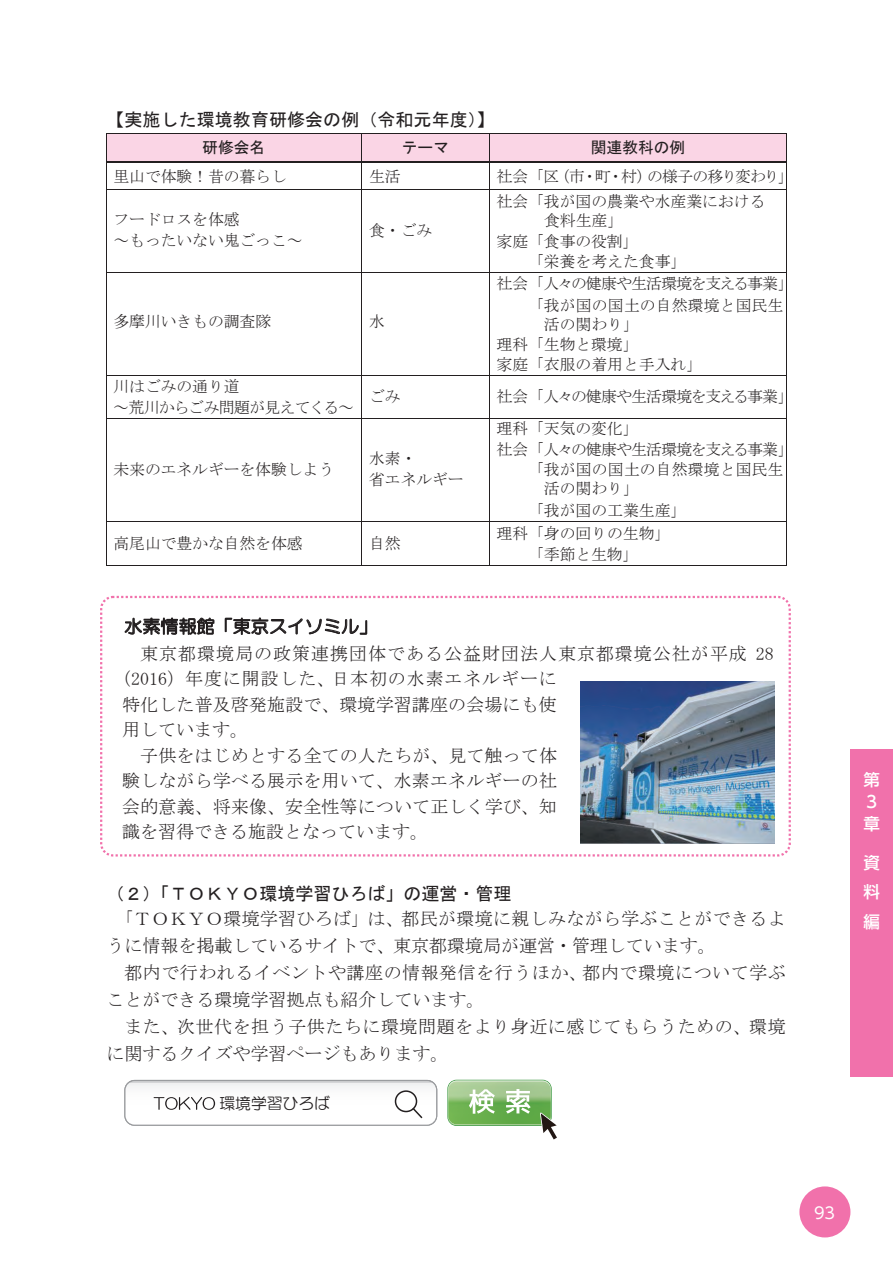
<style>
.page{position:relative;width:893px;height:1263px;background:#fff}
.page>*{position:absolute;margin:0;border:0;box-sizing:border-box;transform-origin:0 0}
.t1{font:18px/27px "MS Mincho";letter-spacing:.01em;color:#231f20}
.t2{font:18px/27px "MS Mincho";letter-spacing:.03em;color:#231f20}
.t3{font:18px "MS Gothic";color:#231f20}
.t4{font:18px "MS Mincho";letter-spacing:.055em;color:#231f20}
.t5{font:18px "MS Mincho";letter-spacing:.05em;color:#231f20}
.t6{font:18px "HG Maru Gothic MPRO";color:#231f20}
.t7{font:500 16.5px/22px "UD Shin Go Pro";color:#fff}
.t8{font:15.9px/20.4px "MS Mincho";color:#231f20}
.t9{font:15.9px "MS Mincho";letter-spacing:-.065em;color:#231f20}
.t10{font:15.9px/20.4px "MS Mincho";letter-spacing:-.035em;color:#231f20}
.t11{font:15.9px "MS Gothic";color:#231f20}
.t12{font:15.9px "HG Maru Gothic MPRO";letter-spacing:-.005em;color:#231f20}
.t13{font:15.9px "UD Shin Go Pro";color:#fff}
</style>
<div class="page">
<div style="left:799px;top:1186px;width:51px;height:51px;background:#f171ab;border-radius:50%"></div>
<div style="left:850px;top:749px;width:43px;height:327px;background:#f171ab"></div>
<div style="left:106px;top:134px;width:681px;height:27px;background:#fad5e5"></div>
<img style="left:581px;top:681px;width:193px;height:162px">
<hr style="left:106px;top:133px;width:255px;height:1px;background:#231f20">
<hr style="left:362px;top:133px;width:127px;height:1px;background:#231f20">
<hr style="left:489px;top:133px;width:297px;height:1px;background:#231f20">
<hr style="left:106px;top:161px;width:255px;height:1px;background:#231f20">
<hr style="left:106px;top:163px;width:255px;height:1px;background:#231f20">
<hr style="left:363px;top:161px;width:126px;height:1px;background:#231f20">
<hr style="left:363px;top:163px;width:126px;height:1px;background:#231f20">
<hr style="left:491px;top:161px;width:295px;height:1px;background:#231f20">
<hr style="left:491px;top:163px;width:295px;height:1px;background:#231f20">
<svg style="left:106px;top:134px;width:1px;height:55px"></svg>
<hr style="left:106px;top:189px;width:255px;height:1px;background:#231f20">
<svg style="left:361px;top:133px;width:2px;height:57px"></svg>
<hr style="left:362px;top:189px;width:127px;height:1px;background:#231f20">
<svg style="left:489px;top:134px;width:2px;height:55px"></svg>
<hr style="left:489px;top:189px;width:297px;height:1px;background:#231f20">
<hr style="left:106px;top:190px;width:1px;height:82px;background:#231f20">
<hr style="left:361px;top:190px;width:1px;height:82px;background:#231f20">
<hr style="left:489px;top:190px;width:1px;height:82px;background:#231f20">
<hr style="left:787px;top:190px;width:1px;height:82px;background:#231f20">
<hr style="left:106px;top:272px;width:255px;height:1px;background:#231f20">
<hr style="left:362px;top:272px;width:127px;height:1px;background:#231f20">
<hr style="left:489px;top:272px;width:297px;height:1px;background:#231f20">
<hr style="left:106px;top:273px;width:1px;height:102px;background:#231f20">
<hr style="left:361px;top:273px;width:1px;height:102px;background:#231f20">
<hr style="left:489px;top:273px;width:1px;height:102px;background:#231f20">
<hr style="left:787px;top:273px;width:1px;height:102px;background:#231f20">
<hr style="left:106px;top:375px;width:255px;height:1px;background:#231f20">
<hr style="left:362px;top:375px;width:127px;height:1px;background:#231f20">
<hr style="left:489px;top:375px;width:297px;height:1px;background:#231f20">
<hr style="left:106px;top:376px;width:1px;height:42px;background:#231f20">
<hr style="left:361px;top:376px;width:1px;height:42px;background:#231f20">
<hr style="left:489px;top:376px;width:1px;height:42px;background:#231f20">
<hr style="left:787px;top:376px;width:1px;height:42px;background:#231f20">
<hr style="left:106px;top:418px;width:255px;height:1px;background:#231f20">
<hr style="left:362px;top:418px;width:127px;height:1px;background:#231f20">
<hr style="left:489px;top:418px;width:297px;height:1px;background:#231f20">
<hr style="left:106px;top:418px;width:1px;height:103px;background:#231f20">
<hr style="left:361px;top:418px;width:1px;height:103px;background:#231f20">
<hr style="left:489px;top:418px;width:1px;height:103px;background:#231f20">
<hr style="left:787px;top:418px;width:1px;height:103px;background:#231f20">
<hr style="left:106px;top:521px;width:255px;height:1px;background:#231f20">
<hr style="left:362px;top:521px;width:127px;height:1px;background:#231f20">
<hr style="left:489px;top:521px;width:297px;height:1px;background:#231f20">
<hr style="left:106px;top:522px;width:1px;height:43px;background:#231f20">
<hr style="left:106px;top:565px;width:255px;height:1px;background:#231f20">
<hr style="left:361px;top:522px;width:1px;height:43px;background:#231f20">
<hr style="left:362px;top:565px;width:127px;height:1px;background:#231f20">
<hr style="left:489px;top:522px;width:1px;height:43px;background:#231f20">
<hr style="left:489px;top:565px;width:297px;height:1px;background:#231f20">
<hr style="left:787px;top:522px;width:1px;height:43px;background:#231f20">
<svg style="left:125px;top:617px;width:89px;height:18px"></svg>
<svg style="left:225px;top:617px;width:142px;height:18px"></svg>
<div style="left:100px;top:596px;width:691px;height:260px;border:2px dashed #f171ab;border-radius:12px"></div>
<svg style="left:447px;top:1080px;width:110px;height:60px"></svg>
<svg style="left:124px;top:1080px;width:313px;height:46px"></svg>
<p class="t3" style="left:106px;top:111px;width:390px">【実施した環境教育研修会の例（令和元年度）】</p>
<p class="t11" style="left:202px;top:140px;width:65px">研修会名</p>
<p class="t11" style="left:402px;top:140px;width:49px">テーマ</p>
<p class="t11" style="left:591px;top:140px;width:96px">関連教科の例</p>
<p class="t8" style="left:113px;top:166px;width:175px">里山で体験！昔の暮らし</p>
<p class="t8" style="left:369px;top:166px;width:33px">生活</p>
<p class="t9" style="left:496px;top:169px;width:299px">社会「区（市・町・村）の様子の移り変わり」</p>
<p class="t8" style="left:113px;top:209px;width:191px">フードロスを体感<br>～もったいない鬼ごっこ～</p>
<p class="t8" style="left:369px;top:220px;width:65px">食・ごみ</p>
<p class="t8" style="left:496px;top:191px;width:271px;line-height:19px">社会「我が国の農業や水産業における　　　食料生産」</p>
<p class="t8" style="left:528px;top:231px;width:160px;text-indent:-32px">家庭「食事の役割」<br>「栄養を考えた食事」</p>
<p class="t8" style="left:113px;top:311px;width:159px">多摩川いきもの調査隊</p>
<p class="t8" style="left:369px;top:311px;width:17px">水</p>
<p class="t9" style="left:496px;top:275px;width:299px">社会「人々の健康や生活環境を支える事業」</p>
<p class="t8" style="left:528px;top:296px;width:257px;line-height:19px">「我が国の国土の自然環境と国民生　活の関わり」</p>
<p class="t8" style="left:496px;top:334px;width:207px">理科「生物と環境」<br>家庭「衣服の着用と手入れ」</p>
<p class="t10" style="left:113px;top:376px;width:242px">川はごみの通り道<br>～荒川からごみ問題が見えてくる～</p>
<p class="t8" style="left:369px;top:387px;width:33px">ごみ</p>
<p class="t9" style="left:496px;top:389px;width:299px">社会「人々の健康や生活環境を支える事業」</p>
<p class="t8" style="left:113px;top:459px;width:222px">未来のエネルギーを体験しよう</p>
<p class="t8" style="left:369px;top:448px;width:96px">水素・<br>省エネルギー</p>
<p class="t8" style="left:496px;top:418px;width:144px">理科「天気の変化」</p>
<p class="t9" style="left:496px;top:441px;width:299px">社会「人々の健康や生活環境を支える事業」</p>
<p class="t8" style="left:528px;top:459px;width:257px">「我が国の国土の自然環境と国民生</p>
<p class="t8" style="left:528px;top:478px;width:112px">　活の関わり」</p>
<p class="t8" style="left:528px;top:500px;width:160px">「我が国の工業生産」</p>
<p class="t8" style="left:113px;top:533px;width:191px">高尾山で豊かな自然を体感</p>
<p class="t8" style="left:369px;top:533px;width:33px">自然</p>
<p class="t8" style="left:496px;top:523px;width:175px;text-align:center">理科「身の回りの生物」「季節と生物」</p>
<p class="t6" style="left:124px;top:617px;width:254px">水素情報館「東京スイソミル」</p>
<p class="t4" style="left:140px;top:644px;width:635px">東京都環境局の政策連携団体である公益財団法人東京都環境公社が平成 28</p>
<p class="t5" style="left:113px;top:670px;width:445px">（2016）年度に開設した、日本初の水素エネルギーに</p>
<p class="t1" style="left:122px;top:691px;width:436px">特化した普及啓発施設で、環境学習講座の会場にも使</p>
<p class="t1" style="left:122px;top:716px;width:127px">用しています。</p>
<p class="t1" style="left:140px;top:742px;width:418px">子供をはじめとする全ての人たちが、見て触って体</p>
<p class="t1" style="left:122px;top:767px;width:436px">験しながら学べる展示を用いて、水素エネルギーの社</p>
<p class="t1" style="left:122px;top:793px;width:436px">会的意義、将来像、安全性等について正しく学び、知</p>
<p class="t1" style="left:122px;top:818px;width:307px">識を習得できる施設となっています。</p>
<p class="t3" style="left:106px;top:884px;width:406px">（２）「ＴＯＫＹＯ環境学習ひろば」の運営・管理</p>
<p class="t1" style="left:106px;top:905px;width:681px;text-indent:9px">「ＴＯＫＹＯ環境学習ひろば」は、都民が環境に親しみながら学ぶことができるように情報を掲載しているサイトで、東京都環境局が運営・管理しています。</p>
<p class="t2" style="left:106px;top:959px;width:681px;text-indent:18px">都内で行われるイベントや講座の情報発信を行うほか、都内で環境について学ぶことができる環境学習拠点も紹介しています。</p>
<p class="t2" style="left:106px;top:1013px;width:681px;text-indent:18px">また、次世代を担う子供たちに環境問題をより身近に感じてもらうための、環境に関するクイズや学習ページもあります。</p>
<p class="t12" style="left:220px;top:1095px;width:112px">環境学習ひろば</p>
<p class="t7" style="left:863px;top:768px;width:17px">第<br>３章</p>
<p class="t7" style="left:863px;top:847px;width:18px;line-height:29.7px;text-align:justify">資料編</p>
<p class="t13" style="left:814px;top:1199px;width:23px">93</p>
</div>
